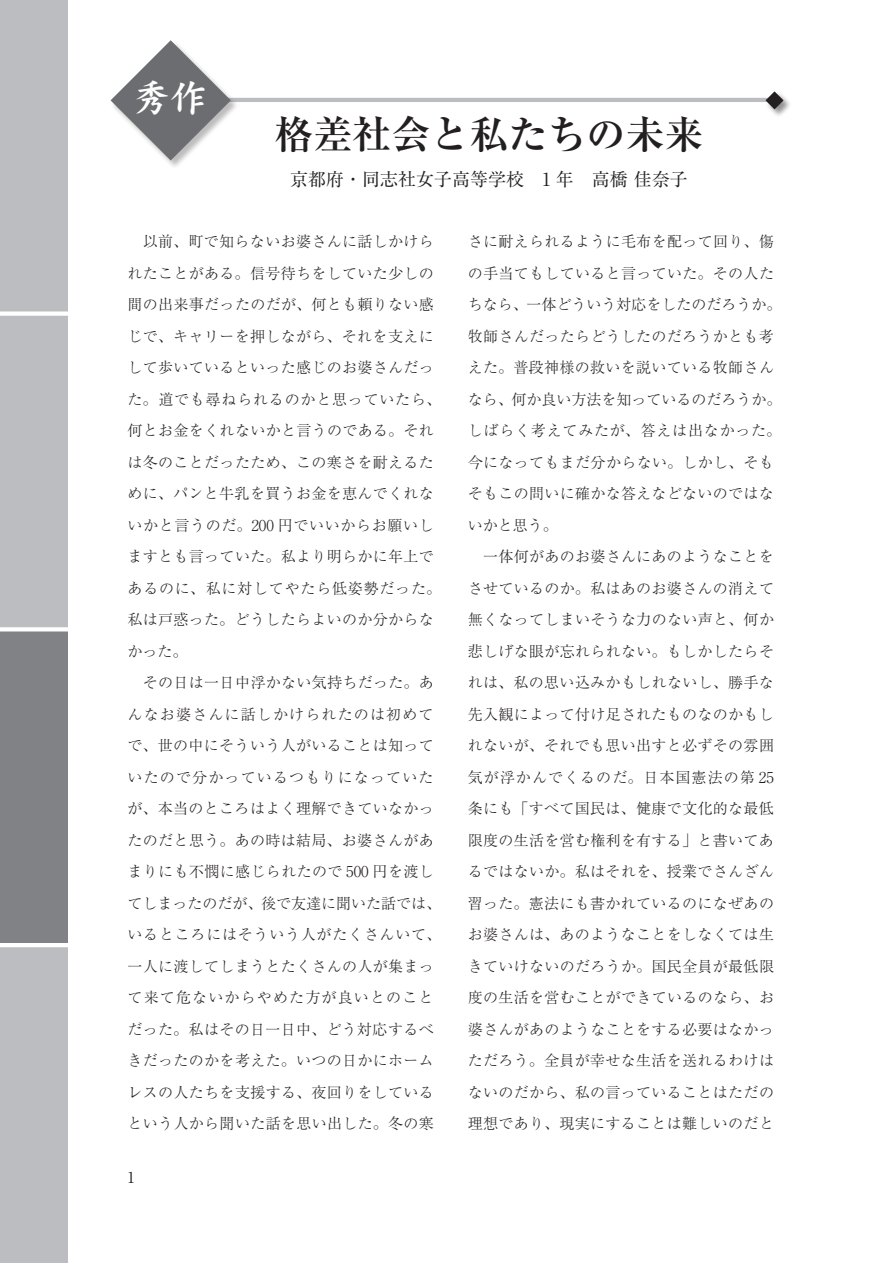
<style>
.page{position:relative;width:893px;height:1263px;background:#fff}
.page>*{position:absolute;margin:0;border:0;box-sizing:border-box;transform-origin:0 0}
.t1{font:700 39px "Ryumin Pro";color:#231f20}
.t2{font:37.5px "DF Kai Sho Std W9";color:#fff}
.t3{font:18px "Ryumin Pro";color:#231f20}
.t4{font:300 15px/31.5px "Ryumin Pro";letter-spacing:.025em;color:#231f20}
.t5{font:15px "Ryumin Pro";color:#231f20}
</style>
<div class="page">
<hr style="left:172px;top:98px;width:604px;height:4px;background:#bcbdc0">
<div style="left:0;top:0;width:68px;height:316px;background:#bcbdc0"></div>
<div style="left:0;top:316px;width:68px;height:315px;background:#bcbdc0"></div>
<div style="left:0;top:631px;width:68px;height:316px;background:#808285"></div>
<div style="left:0;top:947px;width:68px;height:316px;background:#bcbdc0"></div>
<svg style="left:0;top:627px;width:68px;height:4px"></svg>
<hr style="left:0;top:943px;width:68px;height:4px;background:#fff">
<div style="left:110px;top:40px;width:130px;height:129px;background:#231f20;opacity:.3"></div>
<svg style="left:111px;top:40px;width:120px;height:121px"></svg>
<div style="left:765px;top:91px;width:28px;height:28px;background:#231f20;opacity:.5"></div>
<svg style="left:765px;top:91px;width:18px;height:18px"></svg>
<div style="left:0;top:311px;width:68px;height:5px;background:#fff"></div>
<h2 class="t2" style="left:133px;top:78px;width:77px">秀作</h2>
<h1 class="t1" style="left:274px;top:104px;width:431px">格差社会と私たちの未来</h1>
<p class="t3" style="left:290px;top:165px;width:399px">京都府・同志社女子高等学校　1 年　高橋 佳奈子</p>
<p class="t4" style="left:128px;top:224px;width:315px;text-indent:15px">以前、町で知らないお婆さんに話しかけられたことがある。信号待ちをしていた少しの間の出来事だったのだが、何とも頼りない感じで、キャリーを押しながら、それを支えにして歩いているといった感じのお婆さんだった。道でも尋ねられるのかと思っていたら、何とお金をくれないかと言うのである。それは冬のことだったため、この寒さを耐えるために、パンと牛乳を買うお金を恵んでくれないかと言うのだ。200 円でいいからお願いしますとも言っていた。私より明らかに年上であるのに、私に対してやたら低姿勢だった。私は戸惑った。どうしたらよいのか分からなかった。<br>　その日は一日中浮かない気持ちだった。あんなお婆さんに話しかけられたのは初めてで、世の中にそういう人がいることは知っていたので分かっているつもりになっていたが、本当のところはよく理解できていなかったのだと思う。あの時は結局、お婆さんがあまりにも不憫に感じられたので 500 円を渡してしまったのだが、後で友達に聞いた話では、いるところにはそういう人がたくさんいて、一人に渡してしまうとたくさんの人が集まって来て危ないからやめた方が良いとのことだった。私はその日一日中、どう対応するべきだったのかを考えた。いつの日かにホームレスの人たちを支援する、夜回りをしているという人から聞いた話を思い出した。冬の寒</p>
<p class="t4" style="left:468px;top:225px;width:315px">さに耐えられるように毛布を配って回り、傷の手当てもしていると言っていた。その人たちなら、一体どういう対応をしたのだろうか。牧師さんだったらどうしたのだろうかとも考えた。普段神様の救いを説いている牧師さんなら、何か良い方法を知っているのだろうか。しばらく考えてみたが、答えは出なかった。今になってもまだ分からない。しかし、そもそもこの問いに確かな答えなどないのではないかと思う。<br>　一体何があのお婆さんにあのようなことをさせているのか。私はあのお婆さんの消えて無くなってしまいそうな力のない声と、何か悲しげな眼が忘れられない。もしかしたらそれは、私の思い込みかもしれないし、勝手な先入観によって付け足されたものなのかもしれないが、それでも思い出すと必ずその雰囲気が浮かんでくるのだ。日本国憲法の第 25条にも「すべて国民は、健康で文化的な最低限度の生活を営む権利を有する」と書いてあるではないか。私はそれを、授業でさんざん習った。憲法にも書かれているのになぜあのお婆さんは、あのようなことをしなくては生きていけないのだろうか。国民全員が最低限度の生活を営むことができているのなら、お婆さんがあのようなことをする必要はなかっただろう。全員が幸せな生活を送れるわけはないのだから、私の言っていることはただの理想であり、現実にすることは難しいのだと</p>
<p class="t5" style="left:128px;top:1165px;width:9px">1</p>
</div>
